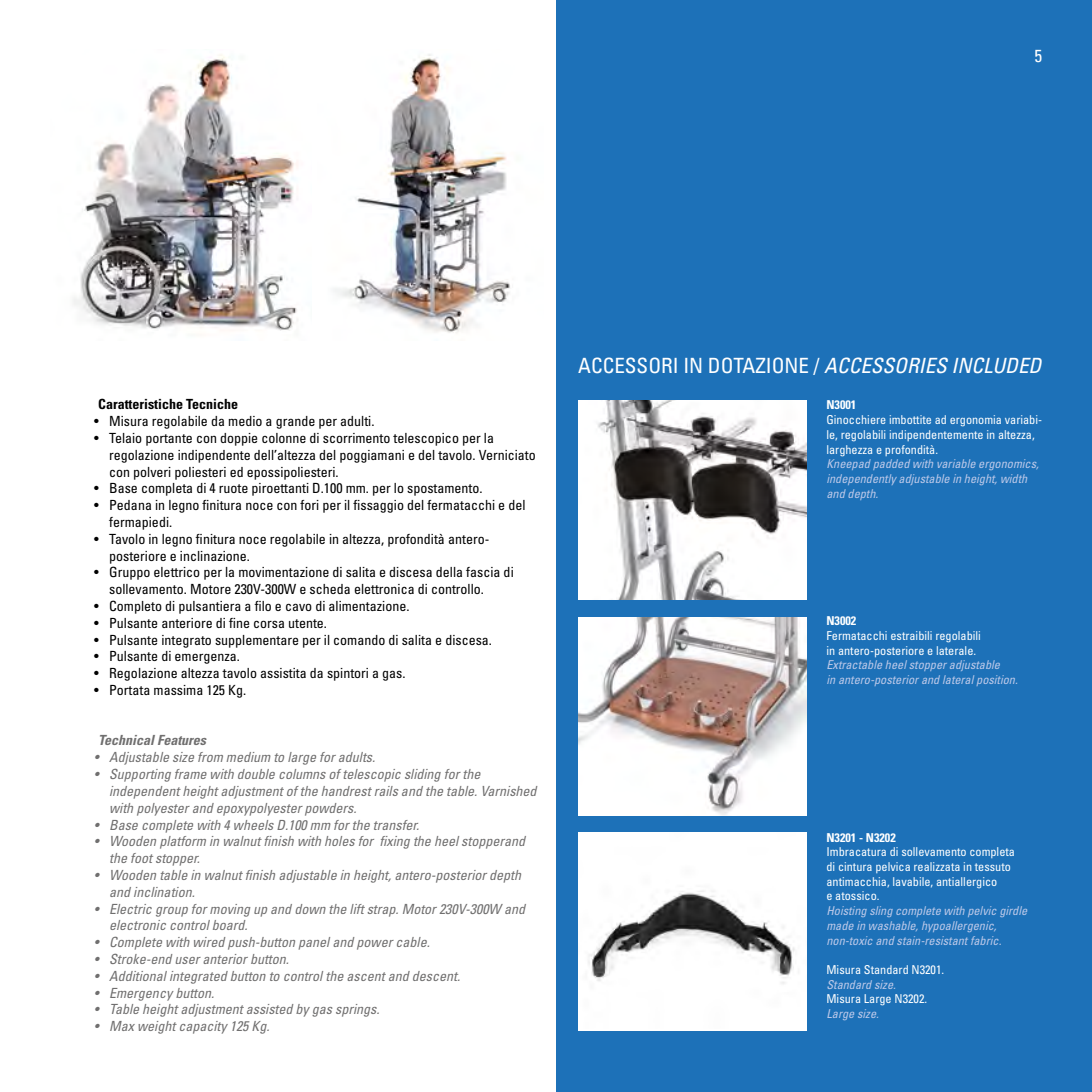
<style>
.page{position:relative;width:1092px;height:1092px;background:#fff}
.page>*{position:absolute;margin:0;border:0;box-sizing:border-box;transform-origin:0 0}
.t1{font:condensed 21px "Univers LT Std";color:#fff}
.t2{font:condensed 17.5px "Univers LT Std";color:#fff}
.t3{font:condensed 14px/16.8px "Univers LT Std";color:#000}
.t4{font:italic condensed 14px/16.8px "Univers LT Std";color:#706f6f}
.t5{font:700 condensed 14px "Univers LT Std";color:#000}
.t6{font:italic 700 condensed 14px "Univers LT Std";color:#706f6f}
.t7{font:condensed 12.25px/14.7px "Univers LT Std";color:#fff}
.t8{font:italic condensed 12.25px/14.7px "Univers LT Std";color:#bdc9e9}
.t9{font:700 condensed 12.25px "Univers LT Std";color:#fff}
.s1{font-style:italic}
</style>
<div class="page">
<div style="left:556px;top:0;width:535px;height:1091px;background:#1d71b8"></div>
<img style="left:73px;top:54px;width:225px;height:277px">
<img style="left:333px;top:54px;width:177px;height:279px">
<img style="left:578px;top:617px;width:228px;height:198px">
<img style="left:578px;top:400px;width:228px;height:199px">
<img style="left:578px;top:832px;width:228px;height:196px">
<p class="t2" style="left:1034px;top:45px;width:9px">5</p>
<p class="t5" style="left:98px;top:395px;width:141px">Caratteristiche Tecniche</p>
<p class="t3" style="left:94px;top:412px;width:282px">• Misura regolabile da medio a grande per adulti.</p>
<p class="t3" style="left:109px;top:429px;width:428px;text-indent:-15px">• Telaio portante con doppie colonne di scorrimento telescopico per la regolazione indipendente dell’altezza del poggiamani e del tavolo. Verniciato con polveri poliesteri ed epossipoliesteri.</p>
<p class="t3" style="left:94px;top:479px;width:390px">• Base completa di 4 ruote piroettanti D.100 mm. per lo spostamento.</p>
<p class="t3" style="left:109px;top:496px;width:418px;text-indent:-15px">• Pedana in legno finitura noce con fori per il fissaggio del fermatacchi e del fermapiedi.</p>
<p class="t3" style="left:109px;top:530px;width:381px;text-indent:-15px">• Tavolo in legno finitura noce regolabile in altezza, profondità antero&shy;posteriore e inclinazione.</p>
<p class="t3" style="left:109px;top:563px;width:406px;text-indent:-15px">• Gruppo elettrico per la movimentazione di salita e discesa della fascia di sollevamento. Motore 230V-300W e scheda elettronica di controllo.</p>
<p class="t3" style="left:94px;top:597px;width:317px">• Completo di pulsantiera a filo e cavo di alimentazione.</p>
<p class="t3" style="left:94px;top:614px;width:234px">• Pulsante anteriore di fine corsa utente.</p>
<p class="t3" style="left:94px;top:631px;width:399px">• Pulsante integrato supplementare per il comando di salita e discesa.</p>
<p class="t3" style="left:94px;top:647px;width:147px">• Pulsante di emergenza.</p>
<p class="t3" style="left:94px;top:664px;width:313px">• Regolazione altezza tavolo assistita da spintori a gas.</p>
<p class="t3" style="left:94px;top:681px;width:153px">• Portata massima 125 Kg.</p>
<p class="t6" style="left:98px;top:731px;width:109px">Technical Features</p>
<p class="t4" style="left:94px;top:748px;width:282px">• Adjustable size from medium to large for adults.</p>
<p class="t4" style="left:109px;top:765px;width:429px;text-indent:-15px">• Supporting frame with double columns of telescopic sliding for the independent height adjustment of the handrest rails and the table. Varnished with polyester and epoxypolyester powders.</p>
<p class="t4" style="left:94px;top:816px;width:326px">• Base complete with 4 wheels D.100 mm for the transfer.</p>
<p class="t4" style="left:109px;top:832px;width:417px;text-indent:-15px">• Wooden platform in walnut finish with holes for fixing the heel stopperand the foot stopper.</p>
<p class="t4" style="left:109px;top:866px;width:413px;text-indent:-15px">• Wooden table in walnut finish adjustable in height, antero-posterior depth and inclination.</p>
<p class="t4" style="left:109px;top:900px;width:417px;text-indent:-15px">• Electric group for moving up and down the lift strap. Motor 230V-300W and electronic control board.</p>
<p class="t4" style="left:94px;top:933px;width:337px">• Complete with wired push-button panel and power cable.</p>
<p class="t4" style="left:94px;top:950px;width:196px">• Stroke-end user anterior button.</p>
<p class="t4" style="left:94px;top:967px;width:367px">• Additional integrated button to control the ascent and descent.</p>
<p class="t4" style="left:94px;top:984px;width:121px">• Emergency button.</p>
<p class="t4" style="left:94px;top:1000px;width:287px">• Table height adjustment assisted by gas springs.</p>
<p class="t4" style="left:94px;top:1017px;width:177px">• Max weight capacity 125 Kg.</p>
<h1 class="t1" style="left:578px;top:352px;width:464px">ACCESSORI IN DOTAZIONE / <span class="s1">ACCESSORIES INCLUDED</span></h1>
<p class="t9" style="left:826px;top:397px;width:31px">N3001</p>
<p class="t7" style="left:826px;top:412px;width:217px">Ginocchiere imbottite ad ergonomia variabi&shy;le, regolabili indipendentemente in altezza, larghezza e profondità.</p>
<p class="t8" style="left:826px;top:456px;width:214px">Kneepad padded with variable ergonomics, independently adjustable in height, width and depth.</p>
<p class="t9" style="left:826px;top:613px;width:31px">N3002</p>
<p class="t7" style="left:826px;top:628px;width:156px">Fermatacchi estraibili regolabili in antero-posteriore e laterale.</p>
<p class="t8" style="left:826px;top:657px;width:193px">Extractable heel stopper adjustable<br>in antero-posterior and lateral position.</p>
<p class="t9" style="left:826px;top:829px;width:71px">N3201 - N3202</p>
<p class="t7" style="left:826px;top:844px;width:190px">Imbracatura di sollevamento completa di cintura pelvica realizzata in tessuto antimacchia, lavabile, antiallergico<br>e atossico.</p>
<p class="t8" style="left:826px;top:903px;width:202px">Hoisting sling complete with pelvic girdle made in washable, hypoallergenic, non-toxic and stain-resistant fabric.</p>
<p class="t7" style="left:826px;top:962px;width:119px">Misura Standard N3201.</p>
<p class="t8" style="left:826px;top:976px;width:71px">Standard size.</p>
<p class="t7" style="left:826px;top:991px;width:102px">Misura Large N3202.</p>
<p class="t8" style="left:826px;top:1006px;width:54px">Large size.</p>
</div>
